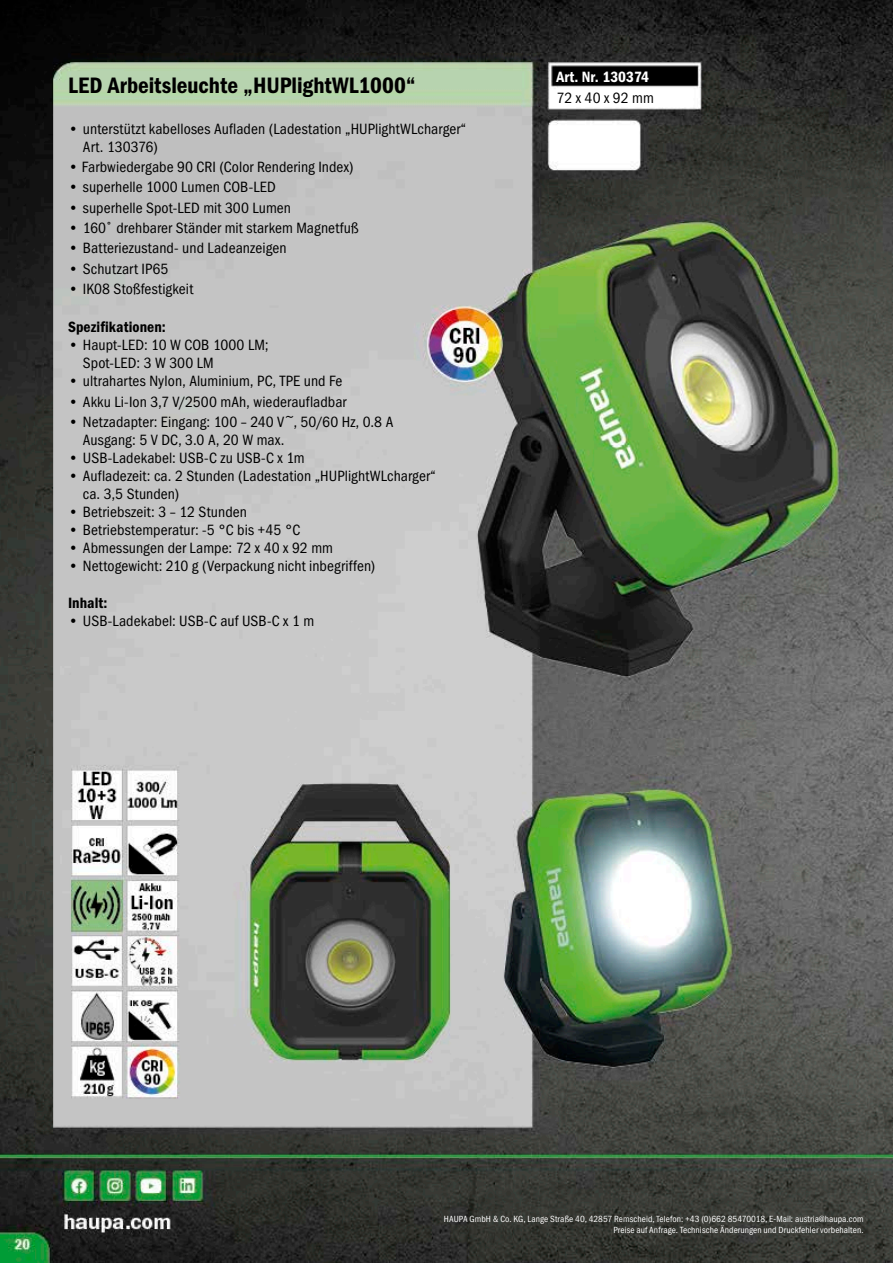
<style>
.page{position:relative;width:893px;height:1263px;background:#fff}
.page>*{position:absolute;margin:0;border:0;box-sizing:border-box;transform-origin:0 0}
.t1{font:22.5px "Franklin Gothic Demi Cond ITC";color:#000}
.t2{font:15px/18px "Franklin Gothic Book Cond ITC";letter-spacing:.005em;color:#000}
.t3{font:15px "Franklin Gothic Demi Cond ITC";letter-spacing:.005em;color:#000}
.t4{font:15px "Franklin Gothic Demi Cond ITC";color:#fff}
.t5{font:9px/10.9px "Franklin Gothic Book Cond ITC";letter-spacing:.01em;color:#fff;text-align:right}
</style>
<div class="page">
<img style="left:0;top:0;width:893px;height:1263px">
<h1 class="t1" style="left:68px;top:72px;width:349px">LED Arbeitsleuchte „HUPlightWL1000“</h1>
<p class="t2" style="left:83px;top:120px;width:385px;text-indent:-15px">• unterstützt kabelloses Aufladen (Ladestation „HUPlightWLcharger“<br>Art. 130376)</p>
<p class="t2" style="left:68px;top:158px;width:287px">• Farbwiedergabe 90 CRI (Color Rendering Index)</p>
<p class="t2" style="left:68px;top:178px;width:209px">• superhelle 1000 Lumen COB-LED</p>
<p class="t2" style="left:68px;top:199px;width:225px">• superhelle Spot-LED mit 300 Lumen</p>
<p class="t2" style="left:68px;top:219px;width:292px">• 160˚ drehbarer Ständer mit starkem Magnetfuß</p>
<p class="t2" style="left:68px;top:239px;width:220px">• Batteriezustand- und Ladeanzeigen</p>
<p class="t2" style="left:68px;top:260px;width:102px">• Schutzart IP65</p>
<p class="t2" style="left:68px;top:280px;width:127px">• IK08 Stoßfestigkeit</p>
<p class="t3" style="left:68px;top:318px;width:99px">Spezifikationen:</p>
<p class="t2" style="left:83px;top:336px;width:187px;text-indent:-15px">• Haupt-LED: 10 W COB 1000 LM;<br>Spot-LED: 3 W 300 LM</p>
<p class="t2" style="left:68px;top:372px;width:276px">• ultrahartes Nylon, Aluminium, PC, TPE und Fe</p>
<p class="t2" style="left:68px;top:393px;width:280px">• Akku Li-Ion 3,7 V/2500 mAh, wiederaufladbar</p>
<p class="t2" style="left:83px;top:413px;width:312px;text-indent:-15px">• Netzadapter: Eingang: 100 – 240 V~, 50/60 Hz, 0.8 A<br>Ausgang: 5 V DC, 3.0 A, 20 W max.</p>
<p class="t2" style="left:68px;top:449px;width:238px">• USB-Ladekabel: USB-C zu USB-C x 1m</p>
<p class="t2" style="left:83px;top:467px;width:354px;text-indent:-15px">• Aufladezeit: ca. 2 Stunden (Ladestation „HUPlightWLcharger“ ca. 3,5 Stunden)</p>
<p class="t2" style="left:68px;top:503px;width:180px">• Betriebszeit: 3 – 12 Stunden</p>
<p class="t2" style="left:68px;top:521px;width:234px">• Betriebstemperatur: -5 °C bis +45 °C</p>
<p class="t2" style="left:68px;top:539px;width:267px">• Abmessungen der Lampe: 72 x 40 x 92 mm</p>
<p class="t2" style="left:68px;top:557px;width:309px">• Nettogewicht: 210 g (Verpackung nicht inbegriffen)</p>
<p class="t3" style="left:68px;top:594px;width:41px">Inhalt:</p>
<p class="t2" style="left:68px;top:612px;width:248px">• USB-Ladekabel: USB-C auf USB-C x 1 m</p>
<p class="t4" style="left:557px;top:68px;width:94px">Art. Nr. 130374</p>
<p class="t2" style="left:557px;top:89px;width:99px">72 x 40 x 92 mm</p>
<p class="t5" style="left:444px;top:1213px;width:421px">HAUPA GmbH &amp; Co. KG, Lange Straße 40, 42857 Remscheid, Telefon: +43 (0)662 85470018, E-Mail: austria@haupa.com<br>Preise auf Anfrage. Technische Änderungen und Druckfehler vorbehalten.</p>
</div>
